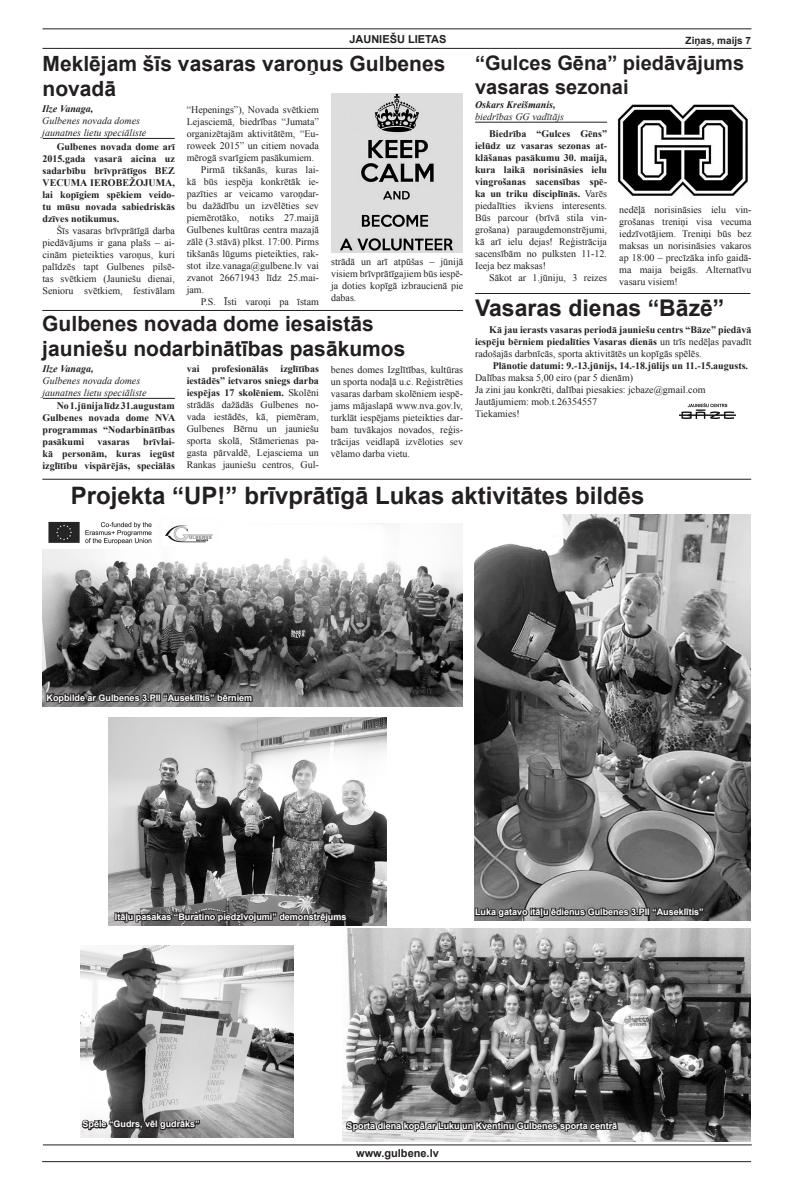
<style>
.page{position:relative;width:794px;height:1191px;background:#fff}
.page>*{position:absolute;margin:0;border:0;box-sizing:border-box;transform-origin:0 0}
.t1{font:700 24px "Arial";color:#231f20}
.t2{font:700 23px "Arial";color:#231f20}
.t3{font:700 21px/25.2px "Arial";color:#231f20}
.t4{font:700 20px/24px "Arial";color:#231f20}
.t5{font:700 11px "Arial";color:#231f20}
.t6{font:10px/12px "Times New Roman";color:#231f20;text-align:justify}
.t7{font:700 10px/12px "Times New Roman";color:#231f20;text-align:justify}
.t8{font:italic 10px/12px "Times New Roman";color:#231f20}
.t9{font:italic 700 10px "Times New Roman";color:#231f20}
.t10{font:700 10px "Arial";color:#231f20}
.t11{font:700 9px "Arial";color:#fff}
.s1{font-weight:700}
.s2{font-weight:400}
</style>
<div class="page">
<hr style="left:43px;top:28px;width:708px;height:1px;background:#231f20">
<hr style="left:43px;top:48px;width:708px;height:1px;background:#231f20">
<hr style="left:42px;top:1161px;width:709px;height:1px;background:#231f20">
<hr style="left:43px;top:1144px;width:709px;height:1px;background:#231f20">
<img style="left:331px;top:93px;width:131px;height:160px">
<hr style="left:43px;top:138px;width:132px;height:1px;background:#231f20">
<hr style="left:42px;top:310px;width:421px;height:1px;background:#231f20">
<hr style="left:475px;top:122px;width:132px;height:1px;background:#231f20">
<img style="left:617px;top:104px;width:131px;height:92px">
<hr style="left:475px;top:293px;width:275px;height:1px;background:#231f20">
<hr style="left:43px;top:398px;width:132px;height:1px;background:#231f20">
<img style="left:679px;top:403px;width:57px;height:15px">
<hr style="left:42px;top:479px;width:709px;height:1px;background:#231f20">
<img style="left:43px;top:549px;width:419px;height:157px">
<svg style="left:45px;top:690px;width:209px;height:14px;background:#4a4849"></svg>
<img style="left:343px;top:929px;width:407px;height:212px">
<svg style="left:344px;top:1119px;width:276px;height:14px;background:#6f6d6e"></svg>
<img style="left:48px;top:521px;width:104px;height:24px">
<img style="left:165px;top:525px;width:48px;height:18px">
<img style="left:474px;top:514px;width:276px;height:407px">
<svg style="left:474px;top:904px;width:231px;height:16px;background:#5a5859"></svg>
<img style="left:80px;top:946px;width:213px;height:191px">
<svg style="left:80px;top:1118px;width:122px;height:14px;background:#595757"></svg>
<img style="left:109px;top:717px;width:277px;height:208px">
<svg style="left:114px;top:910px;width:235px;height:14px;background:#4e4c4c"></svg>
<p class="t5" style="left:349px;top:32px;width:98px">JAUNIEŠU LIETAS</p>
<p class="t10" style="left:685px;top:33px;width:67px">Ziņas, maijs 7</p>
<h3 class="t3" style="left:43px;top:51px;width:404px">Meklējam šīs vasaras varoņus Gulbenes novadā</h3>
<p class="t9" style="left:42px;top:102px;width:53px">Ilze Vanaga,</p>
<p class="t8" style="left:42px;top:115px;width:105px">Gulbenes novada domes jaunatnes lietu speciāliste</p>
<p class="t7" style="left:43px;top:140px;width:134px;text-indent:14px">Gulbenes novada dome arī 2015.gada vasarā aicina uz sadarbību brīvprātīgos BEZ VECUMA IEROBEŽOJUMA, lai kopīgiem spēkiem veido&shy;tu mūsu novada sabiedriskās dzīves notikumus.</p>
<p class="t6" style="left:43px;top:225px;width:134px;text-indent:14px">Šīs vasaras brīvprātīgā darba piedāvājums ir gana plašs – ai&shy;cinām pieteikties varoņus, kuri palīdzēs tapt Gulbenes pilsē&shy;tas svētkiem (Jauniešu dienai, Senioru svētkiem, festivālam</p>
<p class="t6" style="left:187px;top:103px;width:134px">“Hepenings”), Novada svētkiem</p>
<p class="t6" style="left:187px;top:115px;width:134px">Lejasciemā, biedrības “Jumata”</p>
<p class="t6" style="left:187px;top:127px;width:134px">organizētajām aktivitātēm, “Eu-</p>
<p class="t6" style="left:187px;top:139px;width:134px">roweek 2015” un citiem novada</p>
<p class="t6" style="left:187px;top:151px;width:129px">mērogā svarīgiem pasākumiem.</p>
<p class="t6" style="left:201px;top:163px;width:119px">Pirmā tikšanās, kuras lai-</p>
<p class="t6" style="left:187px;top:175px;width:134px">kā būs iespēja konkrētāk ie-</p>
<p class="t6" style="left:187px;top:187px;width:134px">pazīties ar veicamo varoņdar-</p>
<p class="t6" style="left:187px;top:199px;width:134px">bu dažādību un izvēlēties sev</p>
<p class="t6" style="left:187px;top:211px;width:134px">piemērotāko, notiks 27.maijā</p>
<p class="t6" style="left:187px;top:223px;width:134px">Gulbenes kultūras centra mazajā</p>
<p class="t6" style="left:187px;top:235px;width:134px">zālē (3.stāvā) plkst. 17:00. Pirms</p>
<p class="t6" style="left:187px;top:247px;width:134px">tikšanās lūgums pieteikties, rak-</p>
<p class="t6" style="left:187px;top:259px;width:134px">stot ilze.vanaga@gulbene.lv vai</p>
<p class="t6" style="left:187px;top:271px;width:134px">zvanot 26671943 līdz 25.mai-</p>
<p class="t6" style="left:187px;top:283px;width:19px">jam.</p>
<p class="t6" style="left:201px;top:295px;width:119px">P.S. Īsti varoņi pa īstam</p>
<p class="t6" style="left:331px;top:255px;width:134px">strādā un arī atpūšas – jūnijā visiem brīvprātīgajiem būs iespē&shy;ja doties kopīgā izbraucienā pie dabas.</p>
<h3 class="t3" style="left:42px;top:311px;width:364px">Gulbenes novada dome iesaistās jauniešu nodarbinātības pasākumos</h3>
<p class="t9" style="left:43px;top:362px;width:53px">Ilze Vanaga,</p>
<p class="t8" style="left:43px;top:375px;width:105px">Gulbenes novada domes jaunatnes lietu speciāliste</p>
<p class="t7" style="left:43px;top:400px;width:134px;text-indent:14px">No 1.jūnija līdz 31.augustam Gulbenes novada dome NVA programmas “Nodarbinātības pasākumi</p>
<p class="t6" style="left:187px;top:363px;width:134px"><span class="s1">vai profesionālās izglītības iestādēs” ietvaros sniegs darba iespējas 17 skolēniem.</span> Skolēni strādās dažādās Gulbenes no&shy;vada iestādēs, kā, piemēram, Gulbenes Bērnu un jauniešu sporta skolā, Stāmerienas pa&shy;gasta pārvaldē, Lejasciema un Rankas jauniešu centros, Gul-</p>
<p class="t6" style="left:331px;top:363px;width:134px">benes domes Izglītības, kultūras un sporta nodaļā u.c. Reģistrēties vasaras darbam skolēniem iespē&shy;jams mājaslapā www.nva.gov.lv, turklāt iespējams pieteikties dar&shy;bam tuvākajos novados, reģis&shy;trācijas veidlapā izvēloties sev vēlamo darba vietu.</p>
<p class="t7" style="left:43px;top:436px;width:134px;text-indent:101px">brīvlai&shy;kā personām, kuras iegūst izglītību vispārējās, speciālās</p>
<p class="t7" style="left:98px;top:436px;width:34px">vasaras</p>
<h3 class="t4" style="left:475px;top:52px;width:270px">“Gulces Gēna” piedāvājums vasaras sezonai</h3>
<p class="t9" style="left:475px;top:97px;width:82px">Oskars Kreišmanis,</p>
<p class="t8" style="left:475px;top:110px;width:90px">biedrības GG vadītājs</p>
<p class="t6" style="left:475px;top:128px;width:133px;text-indent:14px"><span class="s1">Biedrība “Gulces Gēns” ielūdz uz vasaras sezonas at&shy;klāšanas pasākumu 30. maijā, kura laikā norisināsies ielu vingrošanas sacensības spē&shy;ka un triku disciplīnās.</span> Varēs piedalīties ikviens interesents.<br>Būs parcour (brīvā stila vin&shy;grošana) paraugdemonstrējumi, kā arī ielu dejas! Reģistrācija sacensībām no pulksten 11-12.<br>Ieeja bez maksas!</p>
<p class="t6" style="left:489px;top:272px;width:119px">Sākot ar 1.jūniju, 3 reizes</p>
<p class="t6" style="left:619px;top:203px;width:134px">nedēļā norisināsies ielu vin&shy;grošanas treniņi visa vecuma iedzīvotājiem. Treniņi būs bez maksas un norisināsies vakaros ap 18:00 – precīzāka info gaidā&shy;ma maija beigās. Alternatīvu vasaru visiem!</p>
<h2 class="t2" style="left:475px;top:292px;width:251px">Vasaras dienas “Bāzē”</h2>
<p class="t7" style="left:475px;top:324px;width:278px;text-indent:14px">Kā jau ierasts vasaras periodā jauniešu centrs “Bāze” piedāvā iespēju bērniem piedalīties Vasaras dienās <span class="s2">un trīs nedēļas pavadīt radošajās darbnīcās, sporta aktivitātēs un kopīgās spēlēs.</span></p>
<p class="t7" style="left:492px;top:360px;width:257px">Plānotie datumi: 9.-13.jūnijs, 14.-18.jūlijs un 11.-15.augusts.</p>
<p class="t6" style="left:475px;top:372px;width:232px;text-align:left">Dalības maksa 5,00 eiro (par 5 dienām)<br>Ja zini jau konkrēti, dalībai piesakies: jcbaze@gmail.com Jautājumiem: mob.t.26354557<br>Tiekamies!</p>
<h1 class="t1" style="left:71px;top:480px;width:575px">Projekta “UP!” brīvprātīgā Lukas aktivitātes bildēs</h1>
<p class="t11" style="left:47px;top:691px;width:207px">Kopbilde ar Gulbenes 3.PII “Auseklītis” bērniem</p>
<p class="t11" style="left:115px;top:910px;width:233px">Itāļu pasakas “Buratino piedzīvojumi” demonstrējums</p>
<p class="t11" style="left:475px;top:906px;width:230px">Luka gatavo itāļu ēdienus Gulbenes 3.PII “Auseklītis”</p>
<p class="t11" style="left:83px;top:1118px;width:119px">Spēle “Gudrs, vēl gudrāks”</p>
<p class="t11" style="left:347px;top:1119px;width:272px">Sporta diena kopā ar Luku un Kventinu Gulbenes sporta centrā</p>
<p class="t5" style="left:356px;top:1145px;width:84px">www.gulbene.lv</p>
</div>
